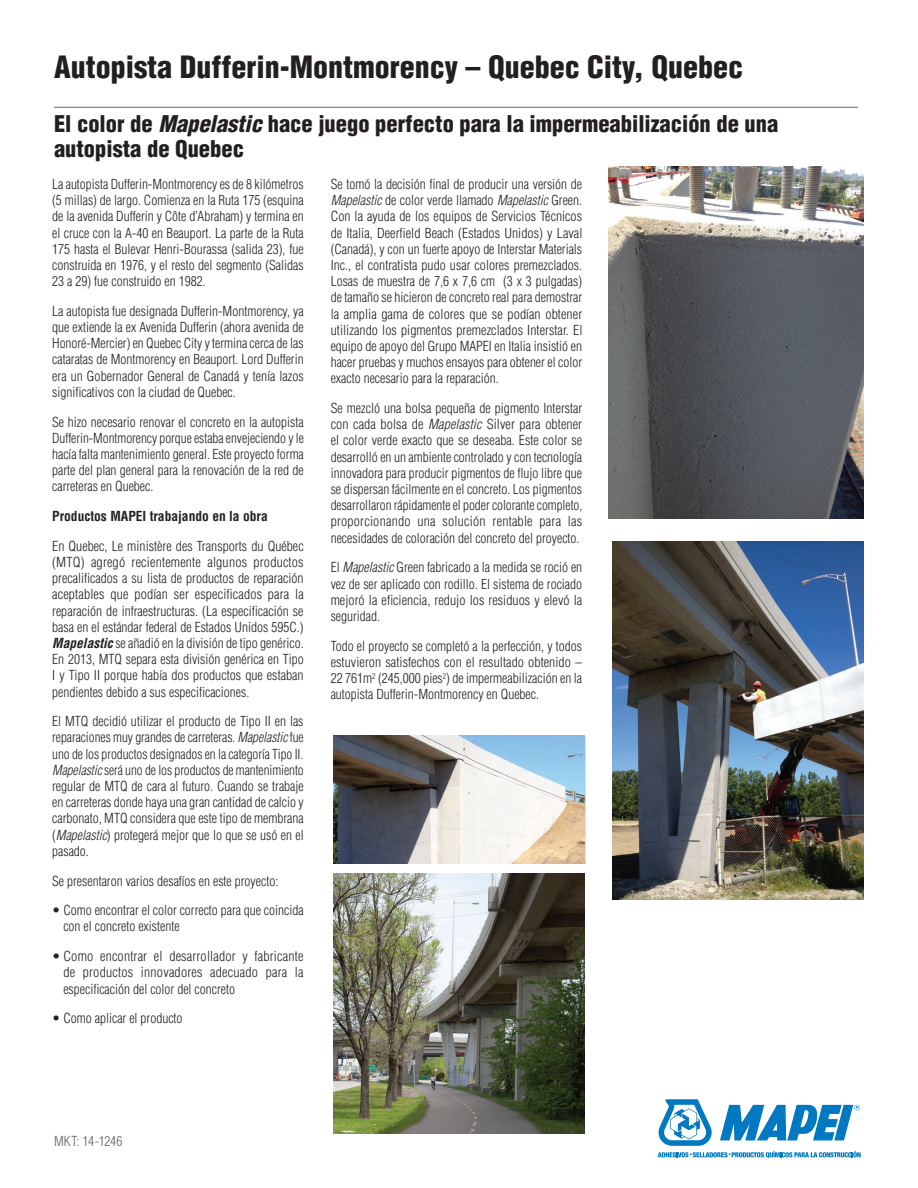
<style>
.page{position:relative;width:918px;height:1188px;background:#fff}
.page>*{position:absolute;margin:0;border:0;box-sizing:border-box;transform-origin:0 0}
.t1{font:900 condensed 30px "Helvetica LT";color:#231f20}
.t2{font:900 condensed 22.5px/25.5px "Helvetica LT";color:#231f20}
.t3{font:300 condensed 13.5px/16.2px "Helvetica LT";color:#231f20;text-align:justify}
.t4{font:700 condensed 13.5px "Helvetica LT";color:#231f20}
.t5{font:300 condensed 13.5px "Helvetica LT Std";color:#636366}
.s1{font-style:italic}
.s2{font-weight:700;font-style:italic}
</style>
<div class="page">
<svg style="left:658px;top:1099px;width:203px;height:59px"></svg>
<hr style="left:54px;top:107px;width:804px;height:1px;background:#5c666f">
<img style="left:334px;top:736px;width:250px;height:128px">
<img style="left:609px;top:166px;width:255px;height:352px">
<img style="left:612px;top:541px;width:252px;height:359px">
<img style="left:334px;top:874px;width:251px;height:260px">
<h1 class="t1" style="left:54px;top:48px;width:691px">Autopista Dufferin-Montmorency – Quebec City, Quebec</h1>
<h2 class="t2" style="left:54px;top:111px;width:726px">El color de <span class="s1">Mapelastic</span> hace juego perfecto para la impermeabilización de una autopista de Quebec</h2>
<p class="t3" style="left:52px;top:176px;width:253px">La autopista Dufferin-Montmorency es de 8 kilómetros (5 millas) de largo. Comienza en la Ruta 175 (esquina de la avenida Dufferin y Côte d’Abraham) y termina en el cruce con la A-40 en Beauport. La parte de la Ruta 175 hasta el Bulevar Henri-Bourassa (salida 23), fue construida en 1976, y el resto del segmento (Salidas 23 a 29) fue construido en 1982.</p>
<p class="t3" style="left:52px;top:303px;width:253px">La autopista fue designada Dufferin-Montmorency, ya que extiende la ex Avenida Dufferin (ahora avenida de Honoré-Mercier) en Quebec City y termina cerca de las cataratas de Montmorency en Beauport. Lord Dufferin era un Gobernador General de Canadá y tenía lazos significativos con la ciudad de Quebec.</p>
<p class="t3" style="left:52px;top:414px;width:253px">Se hizo necesario renovar el concreto en la autopista Dufferin-Montmorency porque estaba envejeciendo y le hacía falta mantenimiento general. Este proyecto forma parte del plan general para la renovación de la red de carreteras en Quebec.</p>
<p class="t4" style="left:52px;top:508px;width:217px">Productos MAPEI trabajando en la obra</p>
<p class="t3" style="left:52px;top:538px;width:253px">En Quebec, Le ministère des Transports du Québec (MTQ) agregó recientemente algunos productos precalificados a su lista de productos de reparación aceptables que podían ser especificados para la reparación de infraestructuras. (La especificación se basa en el estándar federal de Estados Unidos 595C.)<br><span class="s2">Mapelastic</span> se añadió en la división de tipo genérico.<br>En 2013, MTQ separa esta división genérica en Tipo I y Tipo II porque había dos productos que estaban pendientes debido a sus especificaciones.</p>
<p class="t3" style="left:52px;top:713px;width:253px">El MTQ decidió utilizar el producto de Tipo II en las reparaciones muy grandes de carreteras. <span class="s1">Mapelastic</span> fue uno de los productos designados en la categoría Tipo II.<br><span class="s1">Mapelastic</span> será uno de los productos de mantenimiento regular de MTQ de cara al futuro. Cuando se trabaje en carreteras donde haya una gran cantidad de calcio y carbonato, MTQ considera que este tipo de membrana (<span class="s1">Mapelastic</span>) protegerá mejor que lo que se usó en el pasado.</p>
<p class="t3" style="left:52px;top:873px;width:228px">Se presentaron varios desafíos en este proyecto:</p>
<p class="t3" style="left:63px;top:902px;width:242px;text-indent:-11px">• Como encontrar el color correcto para que coincida con el concreto existente</p>
<p class="t3" style="left:63px;top:948px;width:242px;text-indent:-11px">• Como encontrar el desarrollador y fabricante de productos innovadores adecuado para la especificación del color del concreto</p>
<p class="t3" style="left:52px;top:1010px;width:132px">• Como aplicar el producto</p>
<p class="t3" style="left:331px;top:176px;width:253px">Se tomó la decisión final de producir una versión de <span class="s1">Mapelastic</span> de color verde llamado <span class="s1">Mapelastic</span> Green.<br>Con la ayuda de los equipos de Servicios Técnicos de Italia, Deerfield Beach (Estados Unidos) y Laval (Canadá), y con un fuerte apoyo de Interstar Materials Inc., el contratista pudo usar colores premezclados.<br>Losas de muestra de 7,6 x 7,6 cm (3 x 3 pulgadas) de tamaño se hicieron de concreto real para demostrar la amplia gama de colores que se podían obtener utilizando los pigmentos premezclados Interstar. El equipo de apoyo del Grupo MAPEI en Italia insistió en hacer pruebas y muchos ensayos para obtener el color exacto necesario para la reparación.</p>
<p class="t3" style="left:331px;top:400px;width:253px">Se mezcló una bolsa pequeña de pigmento Interstar con cada bolsa de <span class="s1">Mapelastic</span> Silver para obtener el color verde exacto que se deseaba. Este color se desarrolló en un ambiente controlado y con tecnología innovadora para producir pigmentos de flujo libre que se dispersan fácilmente en el concreto. Los pigmentos desarrollaron rápidamente el poder colorante completo, proporcionando una solución rentable para las necesidades de coloración del concreto del proyecto.</p>
<p class="t3" style="left:331px;top:559px;width:253px">El <span class="s1">Mapelastic</span> Green fabricado a la medida se roció en vez de ser aplicado con rodillo. El sistema de rociado mejoró la eficiencia, redujo los residuos y elevó la seguridad.</p>
<p class="t3" style="left:331px;top:638px;width:253px">Todo el proyecto se completó a la perfección, y todos estuvieron satisfechos con el resultado obtenido – 22 761m<sup>2</sup> (245,000 pies<sup>2</sup>) de impermeabilización en la autopista Dufferin-Montmorency en Quebec.</p>
<p class="t5" style="left:54px;top:1133px;width:70px">MKT: 14-1246</p>
</div>
